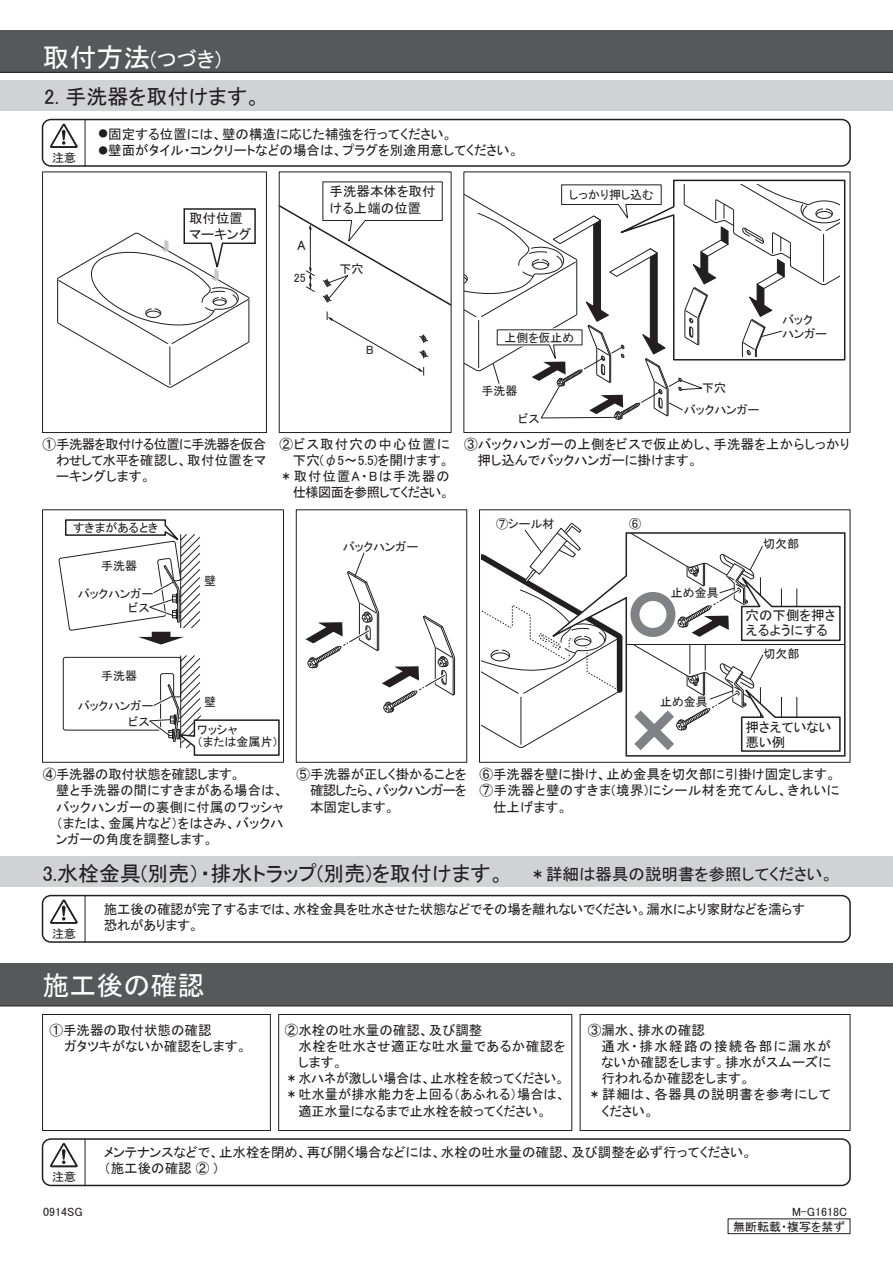
<style>
.page{position:relative;width:893px;height:1263px;background:#fff}
.page>*{position:absolute;margin:0;border:0;box-sizing:border-box;transform-origin:0 0}
.t1{font:27px "MS P Gothic";color:#fff}
.t2{font:21px "MS P Gothic";color:#231f20}
.t3{font:21px "MS P Gothic";color:#fff}
.t4{font:16.5px "MS P Gothic";color:#231f20}
.t5{font:13.5px/16.2px "MS P Gothic";color:#231f20}
.t6{font:13.5px/16.2px "MS P Gothic";letter-spacing:.02em;color:#231f20}
.t7{font:13.5px/16.2px "MS P Gothic";letter-spacing:.08em;color:#231f20;text-align:right}
.t8{font:13.5px "MS P Gothic";letter-spacing:.035em;color:#231f20}
.t9{font:13.5px "MS P Gothic";letter-spacing:.05em;color:#231f20}
.t10{font:13.5px "MS P Gothic";letter-spacing:.105em;color:#231f20}
.t11{font:12px/14.4px "MS P Gothic";color:#231f20}
.s1{font-size:27px}
.s2{font-size:10.2px}
</style>
<div class="page">
<div style="left:728px;top:1218px;width:122px;height:16px;border:1px solid #231f20"></div>
<div style="left:42px;top:895px;width:809px;height:48px;border:2px solid #231f20;border-radius:8px"></div>
<div style="left:42px;top:119px;width:809px;height:48px;border:2px solid #231f20;border-radius:8px"></div>
<div style="left:42px;top:1138px;width:809px;height:48px;border:2px solid #231f20;border-radius:8px"></div>
<div style="left:0;top:30px;width:893px;height:42px;background:#57585a"></div>
<hr style="left:0;top:72px;width:893px;height:1px;background:#231f20">
<div style="left:0;top:963px;width:893px;height:43px;background:#57585a"></div>
<hr style="left:0;top:1005px;width:893px;height:1px;background:#231f20">
<div style="left:0;top:81px;width:893px;height:30px;background:#d1d2d4"></div>
<div style="left:0;top:857px;width:893px;height:30px;background:#d1d2d4"></div>
<hr style="left:85px;top:120px;width:1px;height:46px;background:#231f20">
<hr style="left:85px;top:895px;width:1px;height:47px;background:#231f20">
<hr style="left:85px;top:1139px;width:1px;height:46px;background:#231f20">
<div style="left:279px;top:172px;width:172px;height:261px;border:1px solid #231f20"></div>
<div style="left:42px;top:172px;width:225px;height:261px;border:1px solid #231f20"></div>
<div style="left:42px;top:510px;width:242px;height:252px;border:1px solid #231f20"></div>
<div style="left:296px;top:510px;width:171px;height:252px;border:1px solid #231f20"></div>
<div style="left:464px;top:172px;width:386px;height:261px;border:1px solid #231f20"></div>
<svg style="left:63px;top:655px;width:217px;height:101px"></svg>
<svg style="left:57px;top:208px;width:199px;height:180px"></svg>
<svg style="left:278px;top:181px;width:174px;height:194px"></svg>
<svg style="left:59px;top:519px;width:142px;height:125px"></svg>
<svg style="left:625px;top:532px;width:221px;height:225px"></svg>
<svg style="left:482px;top:523px;width:359px;height:233px"></svg>
<svg style="left:463px;top:179px;width:383px;height:241px"></svg>
<svg style="left:305px;top:552px;width:150px;height:161px"></svg>
<div style="left:42px;top:1014px;width:229px;height:117px;border:1px solid #231f20"></div>
<div style="left:278px;top:1014px;width:294px;height:117px;border:1px solid #231f20"></div>
<div style="left:580px;top:1014px;width:270px;height:117px;border:1px solid #231f20"></div>
<svg style="left:50px;top:123px;width:28px;height:25px"></svg>
<svg style="left:50px;top:899px;width:28px;height:25px"></svg>
<svg style="left:50px;top:1143px;width:28px;height:24px"></svg>
<h2 class="t3" style="left:43px;top:49px;width:180px"><span class="s1">取付方法</span>(つづき)</h2>
<h2 class="t2" style="left:44px;top:86px;width:218px">2. 手洗器を取付けます。</h2>
<p class="t11" style="left:52px;top:150px;width:25px">注意</p>
<p class="t5" style="left:98px;top:126px;width:356px"><span class="s2">●</span>固定する位置には、壁の構造に応じた補強を行ってください。</p>
<p class="t5" style="left:98px;top:142px;width:422px"><span class="s2">●</span>壁面がタイル・コンクリートなどの場合は、プラグを別途用意してください。</p>
<p class="t5" style="left:189px;top:210px;width:64px">取付位置マーキング</p>
<p class="t5" style="left:297px;top:237px;width:10px">A</p>
<p class="t11" style="left:294px;top:271px;width:13px">25</p>
<p class="t5" style="left:330px;top:183px;width:108px">手洗器本体を取付ける上端の位置</p>
<p class="t11" style="left:340px;top:261px;width:25px">下穴</p>
<p class="t11" style="left:569px;top:187px;width:86px">しっかり押し込む</p>
<p class="t11" style="left:366px;top:343px;width:9px">B</p>
<p class="t11" style="left:504px;top:330px;width:72px">上側を仮止め</p>
<p class="t11" style="left:481px;top:383px;width:37px">手洗器</p>
<p class="t11" style="left:702px;top:381px;width:25px">下穴</p>
<p class="t11" style="left:518px;top:411px;width:23px">ビス</p>
<p class="t11" style="left:684px;top:402px;width:77px">バックハンガー</p>
<p class="t11" style="left:782px;top:312px;width:46px">バックハンガー</p>
<p class="t5" style="left:56px;top:436px;width:212px;text-align:justify;text-indent:-14px">①手洗器を取付ける位置に手洗器を仮合わせして水平を確認し、取付位置をマーキングします。</p>
<p class="t7" style="left:279px;top:436px;width:172px">②ビス取付穴の中心位置に下穴(φ5～5.5)を開けます。＊取付位置A・Bは手洗器の仕様図面を参照してください。</p>
<p class="t5" style="left:477px;top:436px;width:374px;text-indent:-14px">③バックハンガーの上側をビスで仮止めし、手洗器を上からしっかり押し込んでバックハンガーに掛けます。</p>
<p class="t11" style="left:73px;top:520px;width:87px">すきまがあるとき</p>
<p class="t11" style="left:496px;top:517px;width:60px">⑦シール材</p>
<p class="t11" style="left:629px;top:516px;width:13px">⑥</p>
<p class="t11" style="left:343px;top:540px;width:77px">バックハンガー</p>
<p class="t11" style="left:763px;top:537px;width:37px">切欠部</p>
<p class="t11" style="left:101px;top:559px;width:37px">手洗器</p>
<p class="t11" style="left:128px;top:586px;width:26px;text-indent:-51px">バックハンガービス</p>
<p class="t11" style="left:204px;top:574px;width:13px">壁</p>
<p class="t11" style="left:671px;top:586px;width:49px">止め金具</p>
<p class="t5" style="left:746px;top:608px;width:91px;line-height:15px">穴の下側を押さえるようにする</p>
<p class="t11" style="left:764px;top:646px;width:37px">切欠部</p>
<p class="t11" style="left:101px;top:669px;width:37px">手洗器</p>
<p class="t11" style="left:78px;top:699px;width:77px">バックハンガー</p>
<p class="t11" style="left:204px;top:695px;width:13px">壁</p>
<p class="t11" style="left:660px;top:694px;width:49px">止め金具</p>
<p class="t11" style="left:128px;top:714px;width:23px">ビス</p>
<p class="t11" style="left:197px;top:724px;width:83px;line-height:12px">ワッシャ<br>（または金属片）</p>
<p class="t5" style="left:746px;top:719px;width:87px;line-height:15px">押さえていない悪い例</p>
<p class="t6" style="left:56px;top:766px;width:229px;text-indent:-13px">④手洗器の取付状態を確認します。<br>壁と手洗器の間にすきまがある場合は、バックハンガーの裏側に付属のワッシャ（または、金属片など）をはさみ、バックハンガーの角度を調整します。</p>
<p class="t5" style="left:310px;top:766px;width:158px;text-align:justify;text-indent:-14px">⑤手洗器が正しく掛かることを確認したら、バックハンガーを本固定します。</p>
<p class="t5" style="left:479px;top:766px;width:358px">⑥手洗器を壁に掛け、止め金具を切欠部に引掛け固定します。</p>
<p class="t8" style="left:479px;top:784px;width:362px">⑦手洗器と壁のすきま(境界)にシール材を充てんし、きれいに</p>
<p class="t5" style="left:493px;top:799px;width:76px">仕上げます。</p>
<h2 class="t2" style="left:42px;top:863px;width:464px">3.水栓金具(別売）・排水トラップ(別売)を取付けます。</h2>
<p class="t5" style="left:104px;top:901px;width:703px">施工後の確認が完了するまでは、水栓金具を吐水させた状態などでその場を離れないでください。漏水により家財などを濡らす恐れがあります。</p>
<p class="t4" style="left:530px;top:865px;width:305px">＊詳細は器具の説明書を参照してください。</p>
<p class="t11" style="left:52px;top:926px;width:25px">注意</p>
<h1 class="t1" style="left:42px;top:972px;width:164px">施工後の確認</h1>
<p class="t5" style="left:65px;top:1022px;width:184px;text-indent:-15px">①手洗器の取付状態の確認<br>ガタツキがないか確認をします。</p>
<p class="t5" style="left:285px;top:1022px;width:199px">②水栓の吐水量の確認、及び調整</p>
<p class="t8" style="left:298px;top:1039px;width:269px">水栓を吐水させ適正な吐水量であるか確認を</p>
<p class="t5" style="left:298px;top:1054px;width:46px">します。</p>
<p class="t5" style="left:285px;top:1070px;width:281px">＊水ハネが激しい場合は、止水栓を絞ってください。</p>
<p class="t5" style="left:285px;top:1086px;width:282px">＊吐水量が排水能力を上回る（あふれる）場合は、</p>
<p class="t5" style="left:298px;top:1103px;width:250px">適正水量になるまで止水栓を絞ってください。</p>
<p class="t5" style="left:588px;top:1022px;width:119px">③漏水、排水の確認</p>
<p class="t10" style="left:601px;top:1039px;width:231px">通水・排水経路の接続各部に漏水が</p>
<p class="t5" style="left:601px;top:1054px;width:231px">ないか確認をします。排水がスムーズに</p>
<p class="t5" style="left:601px;top:1070px;width:150px">行われるか確認をします。</p>
<p class="t9" style="left:588px;top:1088px;width:245px">＊詳細は、各器具の説明書を参考にして</p>
<p class="t5" style="left:601px;top:1103px;width:54px">ください。</p>
<p class="t11" style="left:52px;top:1170px;width:25px">注意</p>
<p class="t5" style="left:104px;top:1144px;width:650px">メンテナンスなどで、止水栓を閉め、再び開く場合などには、水栓の吐水量の確認、及び調整を必ず行ってください。（施工後の確認 ② )</p>
<p class="t11" style="left:43px;top:1205px;width:41px">0914SG</p>
<p class="t11" style="left:792px;top:1205px;width:57px">M-G1618C</p>
<p class="t11" style="left:733px;top:1219px;width:114px">無断転載・複写を禁ず</p>
</div>
